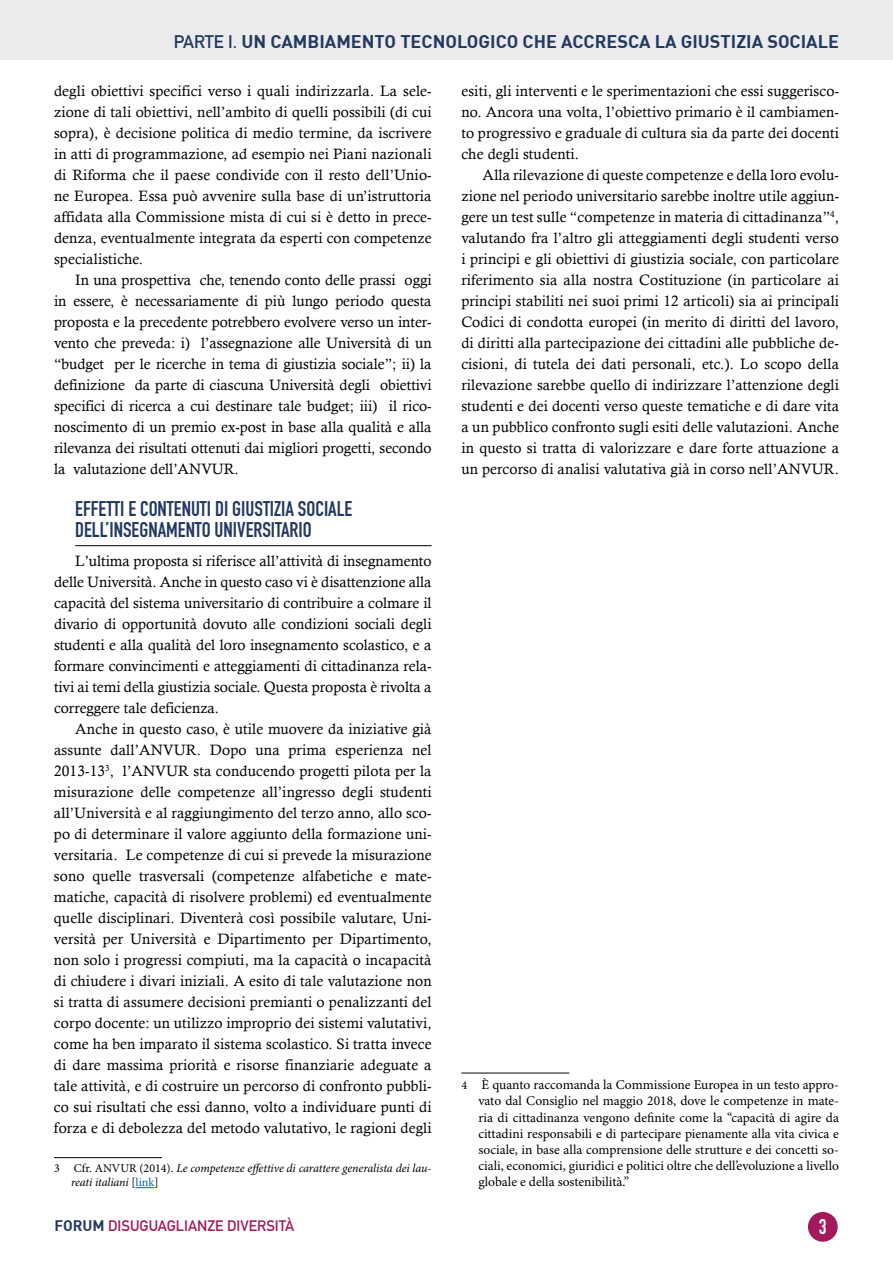
<style>
.page{position:relative;width:893px;height:1263px;background:#fff}
.page>*{position:absolute;margin:0;border:0;box-sizing:border-box;transform-origin:0 0}
.t1{font:21px/21px "DIN Engschrift Std";color:#23395f}
.t2{font:21px "DIN Engschrift Std";color:#fff}
.t3{font:700 18px "DIN";color:#23395f}
.t4{font:15px/21px "Calisto";letter-spacing:.01em;color:#000;text-align:justify}
.t5{font:15px "DIN Mittelschrift Std";color:#a21a5b}
.t6{font:13.5px/16.2px "Minion Pro";color:#000;text-align:justify}
.t7{font:italic 12px/14.4px "Minion Pro";letter-spacing:-.01em;color:#000}
.s1{font-family:"DIN Mittelschrift Std";font-weight:400}
.s2{font-style:normal}
.s3{font-style:normal;color:#0563c1}
.s4{font-size:12px}
.s5{font-family:"DIN";font-weight:700;color:#23395f}
</style>
<div class="page">
<div style="left:0;top:0;width:893px;height:60px;background:#ebebed"></div>
<div style="left:808px;top:1212px;width:30px;height:30px;background:#a21a5b;border-radius:50%"></div>
<hr style="left:75px;top:545px;width:357px;height:1px;background:#000">
<hr style="left:54px;top:1157px;width:108px;height:1px;background:#000">
<svg style="left:136px;top:1187px;width:18px;height:1px"></svg>
<hr style="left:461px;top:1073px;width:108px;height:1px;background:#000">
<p class="t3" style="left:174px;top:30px;width:667px"><span class="s1">PARTE I.</span> UN CAMBIAMENTO TECNOLOGICO CHE ACCRESCA LA GIUSTIZIA SOCIALE</p>
<p class="t4" style="left:54px;top:80px;width:379px">degli obiettivi specifici verso i quali indirizzarla. La sele&shy;zione di tali obiettivi, nell’ambito di quelli possibili (di cui sopra), è decisione politica di medio termine, da iscrivere in atti di programmazione, ad esempio nei Piani nazionali di Riforma che il paese condivide con il resto dell’Unio&shy;ne Europea. Essa può avvenire sulla base di un’istruttoria affidata alla Commissione mista di cui si è detto in prece&shy;denza, eventualmente integrata da esperti con competenze specialistiche.</p>
<p class="t4" style="left:54px;top:269px;width:379px;text-indent:21px">In una prospettiva che, tenendo conto delle prassi oggi in essere, è necessariamente di più lungo periodo questa proposta e la precedente potrebbero evolvere verso un inter&shy;vento che preveda: i) l’assegnazione alle Università di un “budget per le ricerche in tema di giustizia sociale”; ii) la definizione da parte di ciascuna Università degli obiettivi specifici di ricerca a cui destinare tale budget; iii) il rico&shy;noscimento di un premio ex-post in base alla qualità e alla rilevanza dei risultati ottenuti dai migliori progetti, secondo la valutazione dell’ANVUR.</p>
<h1 class="t1" style="left:75px;top:498px;width:279px">EFFETTI E CONTENUTI DI GIUSTIZIA SOCIALE<br>DELL’INSEGNAMENTO UNIVERSITARIO</h1>
<p class="t4" style="left:54px;top:550px;width:379px;text-indent:21px">L’ultima proposta si riferisce all’attività di insegnamento delle Università. Anche in questo caso vi è disattenzione alla capacità del sistema universitario di contribuire a colmare il divario di opportunità dovuto alle condizioni sociali degli studenti e alla qualità del loro insegnamento scolastico, e a formare convincimenti e atteggiamenti di cittadinanza rela&shy;tivi ai temi della giustizia sociale. Questa proposta è rivolta a correggere tale deficienza.</p>
<p class="t4" style="left:54px;top:718px;width:379px;text-indent:21px">Anche in questo caso, è utile muovere da iniziative già assunte dall’ANVUR. Dopo una prima esperienza nel 2013-13<sup>3</sup>, l’ANVUR sta conducendo progetti pilota per la misurazione delle competenze all’ingresso degli studenti all’Università e al raggiungimento del terzo anno, allo sco&shy;po di determinare il valore aggiunto della formazione uni&shy;versitaria. Le competenze di cui si prevede la misurazione sono quelle trasversali (competenze alfabetiche e mate&shy;matiche, capacità di risolvere problemi) ed eventualmente quelle disciplinari. Diventerà così possibile valutare, Uni&shy;versità per Università e Dipartimento per Dipartimento, non solo i progressi compiuti, ma la capacità o incapacità di chiudere i divari iniziali. A esito di tale valutazione non si tratta di assumere decisioni premianti o penalizzanti del corpo docente: un utilizzo improprio dei sistemi valutativi, come ha ben imparato il sistema scolastico. Si tratta invece di dare massima priorità e risorse finanziarie adeguate a tale attività, e di costruire un percorso di confronto pubbli&shy;co sui risultati che essi danno, volto a individuare punti di forza e di debolezza del metodo valutativo, le ragioni degli</p>
<p class="t7" style="left:71px;top:1161px;width:362px;text-indent:-17px"><span class="s2">3 Cfr. ANVUR (2014).</span> Le competenze effettive di carattere generalista dei lau&shy;reati italiani <span class="s2">[</span><span class="s3">link</span><span class="s2">]</span></p>
<p class="t4" style="left:461px;top:80px;width:379px">esiti, gli interventi e le sperimentazioni che essi suggerisco&shy;no. Ancora una volta, l’obiettivo primario è il cambiamen&shy;to progressivo e graduale di cultura sia da parte dei docenti che degli studenti.</p>
<p class="t4" style="left:461px;top:164px;width:379px;text-indent:21px">Alla rilevazione di queste competenze e della loro evolu&shy;zione nel periodo universitario sarebbe inoltre utile aggiun&shy;gere un test sulle “competenze in materia di cittadinanza”<sup>4</sup>, valutando fra l’altro gli atteggiamenti degli studenti verso i principi e gli obiettivi di giustizia sociale, con particolare riferimento sia alla nostra Costituzione (in particolare ai principi stabiliti nei suoi primi 12 articoli) sia ai principali Codici di condotta europei (in merito di diritti del lavoro, di diritti alla partecipazione dei cittadini alle pubbliche de&shy;cisioni, di tutela dei dati personali, etc.). Lo scopo della rilevazione sarebbe quello di indirizzare l’attenzione degli studenti e dei docenti verso queste tematiche e di dare vita a un pubblico confronto sugli esiti delle valutazioni. Anche in questo si tratta di valorizzare e dare forte attuazione a un percorso di analisi valutativa già in corso nell’ANVUR.</p>
<p class="t6" style="left:478px;top:1077px;width:362px;text-indent:-17px"><span class="s4">4</span> È quanto raccomanda la Commissione Europea in un testo appro&shy;vato dal Consiglio nel maggio 2018, dove le competenze in mate&shy;ria di cittadinanza vengono definite come la “capacità di agire da cittadini responsabili e di partecipare pienamente alla vita civica e sociale, in base alla comprensione delle strutture e dei concetti so&shy;ciali, economici, giuridici e politici oltre che dell’evoluzione a livello globale e della sostenibilità.”</p>
<p class="t5" style="left:54px;top:1217px;width:241px"><span class="s5">FORUM</span> DISUGUAGLIANZE DIVERSITÀ</p>
<h1 class="t2" style="left:819px;top:1214px;width:9px">3</h1>
</div>
